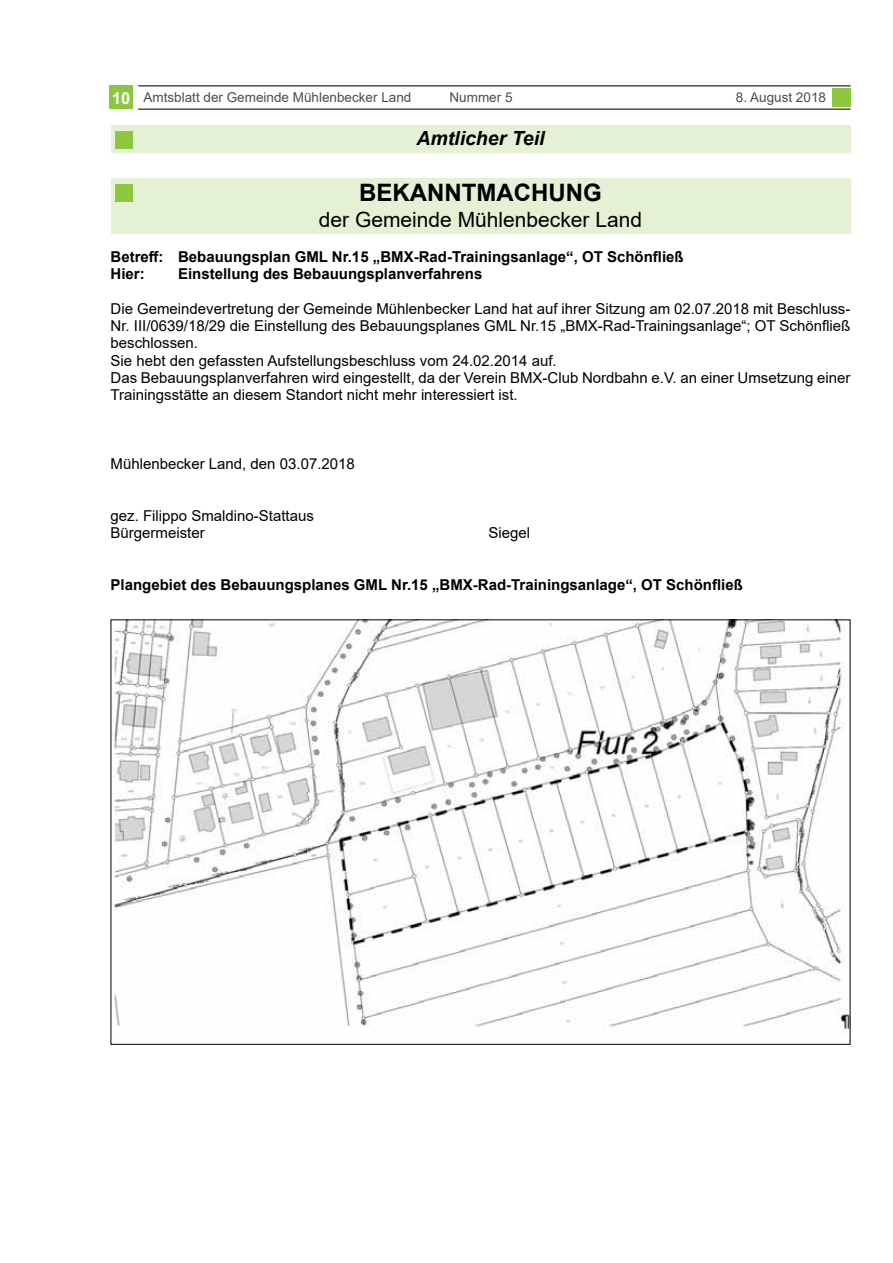
<style>
.page{position:relative;width:893px;height:1263px;background:#fff}
.page>*{position:absolute;margin:0;border:0;box-sizing:border-box;transform-origin:0 0}
.t1{font:700 24px "Arial";color:#000}
.t2{font:21px "Arial";color:#000}
.t3{font:italic 700 19.5px "Arial";color:#000}
.t4{font:15px/17.2px "Arial";color:#000}
.t5{font:700 15px/17.2px "Arial";color:#000}
.t6{font:13.5px "Arial";color:#4d4d4f}
.s1{font-weight:700;font-size:16.5px;color:#fff}
</style>
<div class="page">
<div style="left:111px;top:125px;width:739px;height:28px;background:#e5f1d4"></div>
<div style="left:832px;top:89px;width:18px;height:18px;background:#8dc63f"></div>
<div style="left:109px;top:85px;width:24px;height:23px;background:#8dc63f"></div>
<hr style="left:138px;top:85px;width:712px;height:2px;background:#4d4d4f">
<hr style="left:138px;top:108px;width:712px;height:2px;background:#4d4d4f">
<div style="left:115px;top:132px;width:18px;height:17px;background:#8dc63f"></div>
<div style="left:111px;top:179px;width:739px;height:55px;background:#e5f1d4"></div>
<img style="left:113px;top:621px;width:735px;height:409px">
<div style="left:115px;top:185px;width:17px;height:17px;background:#8dc63f"></div>
<p class="t6" style="left:112px;top:88px;width:301px"><span class="s1">10</span> Amtsblatt der Gemeinde Mühlenbecker Land</p>
<p class="t6" style="left:449px;top:88px;width:65px">Nummer 5</p>
<p class="t6" style="left:736px;top:88px;width:92px">8. August 2018</p>
<h3 class="t3" style="left:416px;top:125px;width:130px">Amtlicher Teil</h3>
<h1 class="t1" style="left:359px;top:176px;width:244px">BEKANNTMACHUNG</h1>
<h2 class="t2" style="left:319px;top:205px;width:325px">der Gemeinde Mühlenbecker Land</h2>
<p class="t5" style="left:111px;top:248px;width:575px">Betreff: Bebauungsplan GML Nr.15 „BMX-Rad-Trainingsanlage“, OT Schönfließ<br>Hier:</p>
<p class="t5" style="left:178px;top:266px;width:306px">Einstellung des Bebauungsplanverfahrens</p>
<p class="t4" style="left:111px;top:300px;width:741px">Die Gemeindevertretung der Gemeinde Mühlenbecker Land hat auf ihrer Sitzung am 02.07.2018 mit Beschluss-Nr. III/0639/18/29 die Einstellung des Bebauungsplanes GML Nr.15 „BMX-Rad-Trainingsanlage“; OT Schönfließ beschlossen.<br>Sie hebt den gefassten Aufstellungsbeschluss vom 24.02.2014 auf.<br>Das Bebauungsplanverfahren wird eingestellt, da der Verein BMX-Club Nordbahn e.V. an einer Umsetzung einer Trainingsstätte an diesem Standort nicht mehr interessiert ist.</p>
<p class="t4" style="left:111px;top:455px;width:246px">Mühlenbecker Land, den 03.07.2018</p>
<p class="t4" style="left:111px;top:507px;width:205px">gez. Filippo Smaldino-Stattaus<br>Bürgermeister</p>
<p class="t4" style="left:489px;top:524px;width:43px">Siegel</p>
<p class="t5" style="left:111px;top:576px;width:634px">Plangebiet des Bebauungsplanes GML Nr.15 „BMX-Rad-Trainingsanlage“, OT Schönfließ</p>
</div>
